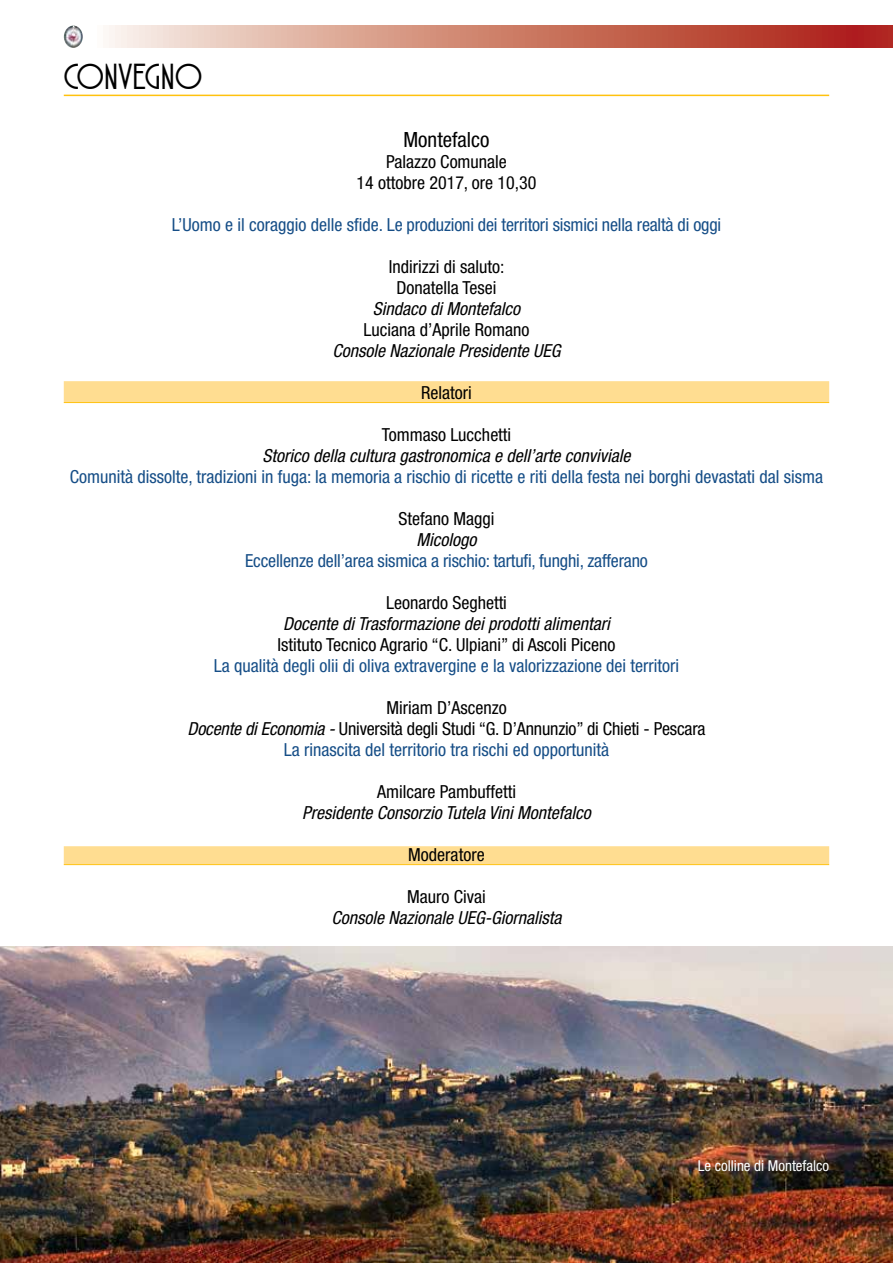
<style>
.page{position:relative;width:893px;height:1263px;background:#fff}
.page>*{position:absolute;margin:0;border:0;box-sizing:border-box;transform-origin:0 0}
.t1{font:36px "Atlantic Cruise";color:#000}
.t2{font:condensed 21px "Helvetica Neue";color:#000}
.t3{font:condensed 18px/21px "Helvetica Neue";color:#000;text-align:center}
.t4{font:condensed 18px "Helvetica Neue";color:#164e87}
.t5{font:italic condensed 18px "Helvetica Neue";color:#000}
.t6{font:condensed 15px "Helvetica Neue";color:#fff}
.s1{font-style:italic}
.s2{color:#164e87}
</style>
<div class="page">
<img style="left:64px;top:26px;width:19px;height:22px">
<svg style="left:109px;top:26px;width:784px;height:22px;background:#cf8172"></svg>
<img style="left:0;top:947px;width:893px;height:316px">
<div style="left:64px;top:381px;width:765px;height:21px;background:#ffdd91"></div>
<hr style="left:64px;top:402px;width:765px;height:1px;background:#ffc20e">
<div style="left:64px;top:846px;width:765px;height:18px;background:#ffdd91"></div>
<hr style="left:64px;top:864px;width:765px;height:1px;background:#ffc20e">
<hr style="left:64px;top:95px;width:765px;height:1px;background:#ffc20e">
<h1 class="t1" style="left:64px;top:58px;width:140px">CONVEGNO</h1>
<p class="t2" style="left:404px;top:127px;width:87px">Montefalco</p>
<p class="t3" style="left:356px;top:151px;width:181px">Palazzo Comunale<br>14 ottobre 2017, ore 10,30</p>
<p class="t4" style="left:172px;top:214px;width:551px">L’Uomo e il coraggio delle sfide. Le produzioni dei territori sismici nella realtà di oggi</p>
<p class="t3" style="left:389px;top:256px;width:117px">Indirizzi di saluto:<br>Donatella Tesei</p>
<p class="t5" style="left:373px;top:298px;width:149px">Sindaco di Montefalco</p>
<p class="t3" style="left:363px;top:319px;width:168px">Luciana d’Aprile Romano</p>
<p class="t5" style="left:333px;top:340px;width:229px">Console Nazionale Presidente UEG</p>
<p class="t3" style="left:421px;top:382px;width:52px">Relatori</p>
<p class="t3" style="left:382px;top:424px;width:131px">Tommaso Lucchetti</p>
<p class="t5" style="left:263px;top:445px;width:369px">Storico della cultura gastronomica e dell’arte conviviale</p>
<p class="t4" style="left:70px;top:466px;width:755px">Comunità dissolte, tradizioni in fuga: la memoria a rischio di ricette e riti della festa nei borghi devastati dal sisma</p>
<p class="t3" style="left:398px;top:508px;width:98px">Stefano Maggi</p>
<p class="t5" style="left:416px;top:529px;width:61px">Micologo</p>
<p class="t4" style="left:245px;top:550px;width:404px">Eccellenze dell’area sismica a rischio: tartufi, funghi, zafferano</p>
<p class="t3" style="left:386px;top:592px;width:122px">Leonardo Seghetti</p>
<p class="t5" style="left:283px;top:613px;width:328px">Docente di Trasformazione dei prodotti alimentari</p>
<p class="t3" style="left:277px;top:634px;width:340px">Istituto Tecnico Agrario “C. Ulpiani” di Ascoli Piceno</p>
<p class="t4" style="left:214px;top:655px;width:467px">La qualità degli olii di oliva extravergine e la valorizzazione dei territori</p>
<p class="t3" style="left:188px;top:697px;width:519px">Miriam D’Ascenzo<br><span class="s1">Docente di Economia -</span> Università degli Studi “G. D’Annunzio” di Chieti - Pescara<br><span class="s2">La rinascita del territorio tra rischi ed opportunità</span></p>
<p class="t3" style="left:377px;top:781px;width:140px">Amilcare Pambuffetti</p>
<p class="t5" style="left:302px;top:802px;width:290px">Presidente Consorzio Tutela Vini Montefalco</p>
<p class="t3" style="left:408px;top:844px;width:78px">Moderatore</p>
<p class="t3" style="left:407px;top:886px;width:80px">Mauro Civai</p>
<p class="t5" style="left:332px;top:907px;width:231px">Console Nazionale UEG-Giornalista</p>
<p class="t6" style="left:698px;top:1157px;width:133px">Le colline di Montefalco</p>
</div>
